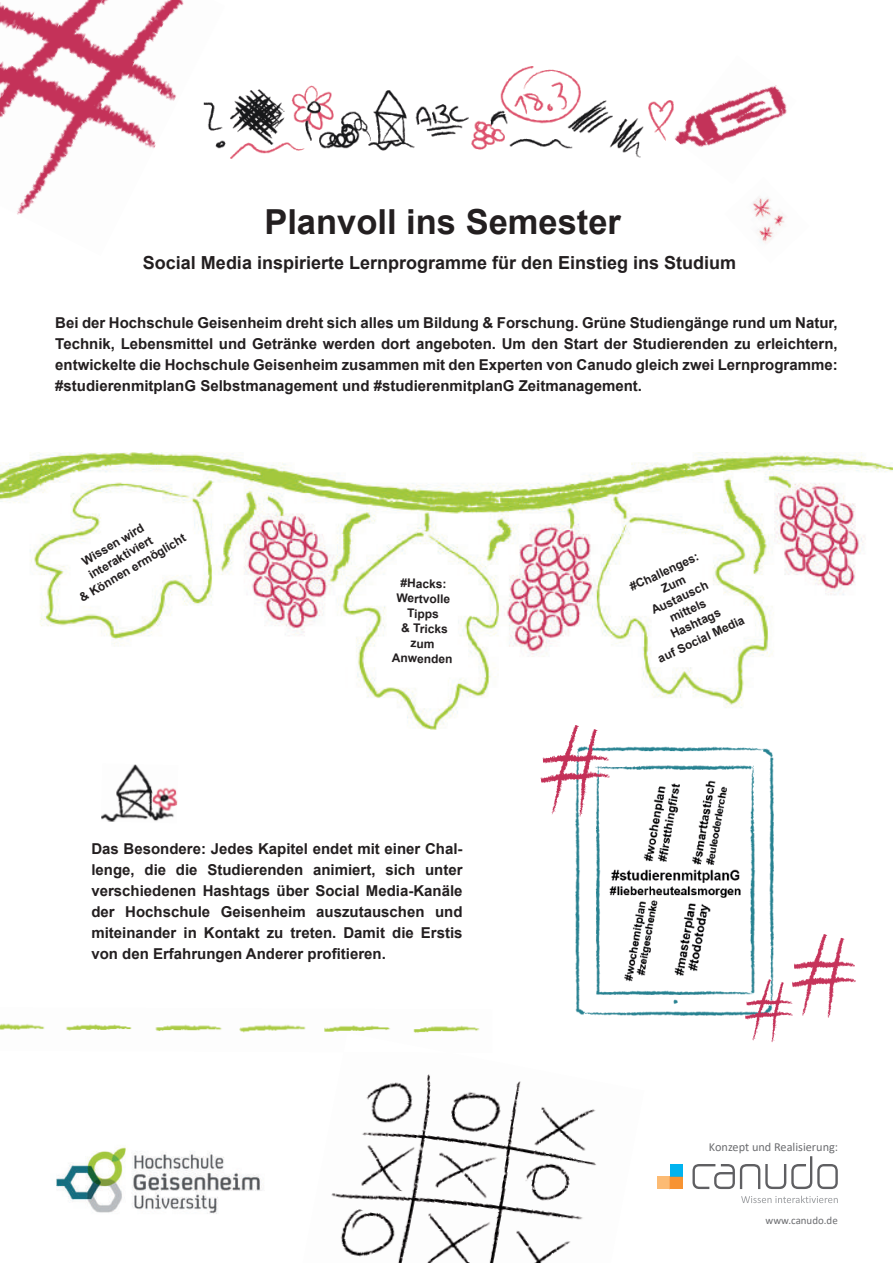
<style>
.page{position:relative;width:893px;height:1263px;background:#fff}
.page>*{position:absolute;margin:0;border:0;box-sizing:border-box;transform-origin:0 0}
.t1{font:700 34.5px "Arial";color:#231f20}
.t2{font:700 18px "Arial";color:#231f20}
.t3{font:700 15px/21px "Arial";color:#231f20;text-align:justify}
.t4{font:12.3px "Calibri";color:#6c6d70}
.t5{font:700 12px/15px "Arial";color:#231f20;text-align:center}
.t6{font:10.95px "Calibri";color:#6c6d70}
</style>
<div class="page">
<svg style="left:692px;top:1156px;width:146px;height:33px"></svg>
<svg style="left:741px;top:1196px;width:97px;height:7px"></svg>
<div style="left:657px;top:1176px;width:13px;height:13px;background:#fcbb74"></div>
<div style="left:670px;top:1176px;width:12px;height:13px;background:#f79332"></div>
<div style="left:670px;top:1164px;width:12px;height:12px;background:#00b3ef"></div>
<img style="left:793px;top:934px;width:62px;height:83px">
<img style="left:0;top:453px;width:893px;height:276px">
<img style="left:101px;top:764px;width:77px;height:58px">
<img style="left:225px;top:67px;width:448px;height:91px">
<img style="left:752px;top:197px;width:33px;height:46px">
<img style="left:0;top:1023px;width:480px;height:10px">
<img style="left:56px;top:1146px;width:206px;height:68px">
<img style="left:0;top:0;width:225px;height:215px">
<img style="left:673px;top:85px;width:114px;height:62px">
<img style="left:575px;top:747px;width:199px;height:268px">
<svg style="left:541px;top:725px;width:70px;height:92px"></svg>
<img style="left:331px;top:1074px;width:265px;height:189px">
<svg style="left:540px;top:1148px;width:56px;height:15px"></svg>
<svg style="left:745px;top:979px;width:48px;height:63px"></svg>
<svg style="left:660px;top:577px;width:26px;height:16px"></svg>
<h1 class="t1" style="left:264px;top:198px;width:358px">Planvoll ins Semester</h1>
<p class="t2" style="left:143px;top:250px;width:595px">Social Media inspirierte Lernprogramme für den Einstieg ins Studium</p>
<p class="t3" style="left:55px;top:312px;width:784px">Bei der Hochschule Geisenheim dreht sich alles um Bildung &amp; Forschung. Grüne Studiengänge rund um Natur, Technik, Lebensmittel und Getränke werden dort angeboten. Um den Start der Studierenden zu erleichtern, entwickelte die Hochschule Geisenheim zusammen mit den Experten von Canudo gleich zwei Lernprogramme: #studierenmitplanG Selbstmanagement und #studierenmitplanG Zeitmanagement.</p>
<p class="t5" style="left:79px;top:556px;width:71px;rotate:-31deg">Wissen wird</p>
<p class="t5" style="left:77px;top:592px;width:123px;rotate:-31deg">&amp; Können ermöglicht</p>
<p class="t5" style="left:86px;top:569px;width:74px;rotate:-31deg">interaktiviert</p>
<p class="t5" style="left:393px;top:575px;width:62px;rotate:1deg">#Hacks:<br>Wertvolle<br>Tipps<br>&amp; Tricks zum<br>Anwenden</p>
<p class="t3" style="left:91px;top:839px;width:373px">Das Besondere: Jedes Kapitel endet mit einer Chal&shy;lenge, die die Studierenden animiert, sich unter verschiedenen Hashtags über Social Media-Kanäle der Hochschule Geisenheim auszutauschen und miteinander in Kontakt zu treten. Damit die Erstis von den Erfahrungen Anderer profitieren.</p>
<p class="t5" style="left:627px;top:581px;width:76px;rotate:-25deg">#Challenges:</p>
<p class="t5" style="left:649px;top:604px;width:63px;rotate:-25deg">Austausch</p>
<p class="t5" style="left:667px;top:612px;width:40px;rotate:-25deg">mittels</p>
<p class="t5" style="left:668px;top:628px;width:56px;rotate:-25deg">Hashtags</p>
<p class="t5" style="left:655px;top:652px;width:96px;rotate:-25deg">auf Social Media</p>
<p class="t4" style="left:709px;top:1139px;width:131px">Konzept und Realisierung:</p>
<p class="t6" style="left:766px;top:1212px;width:74px">www.canudo.de</p>
</div>
